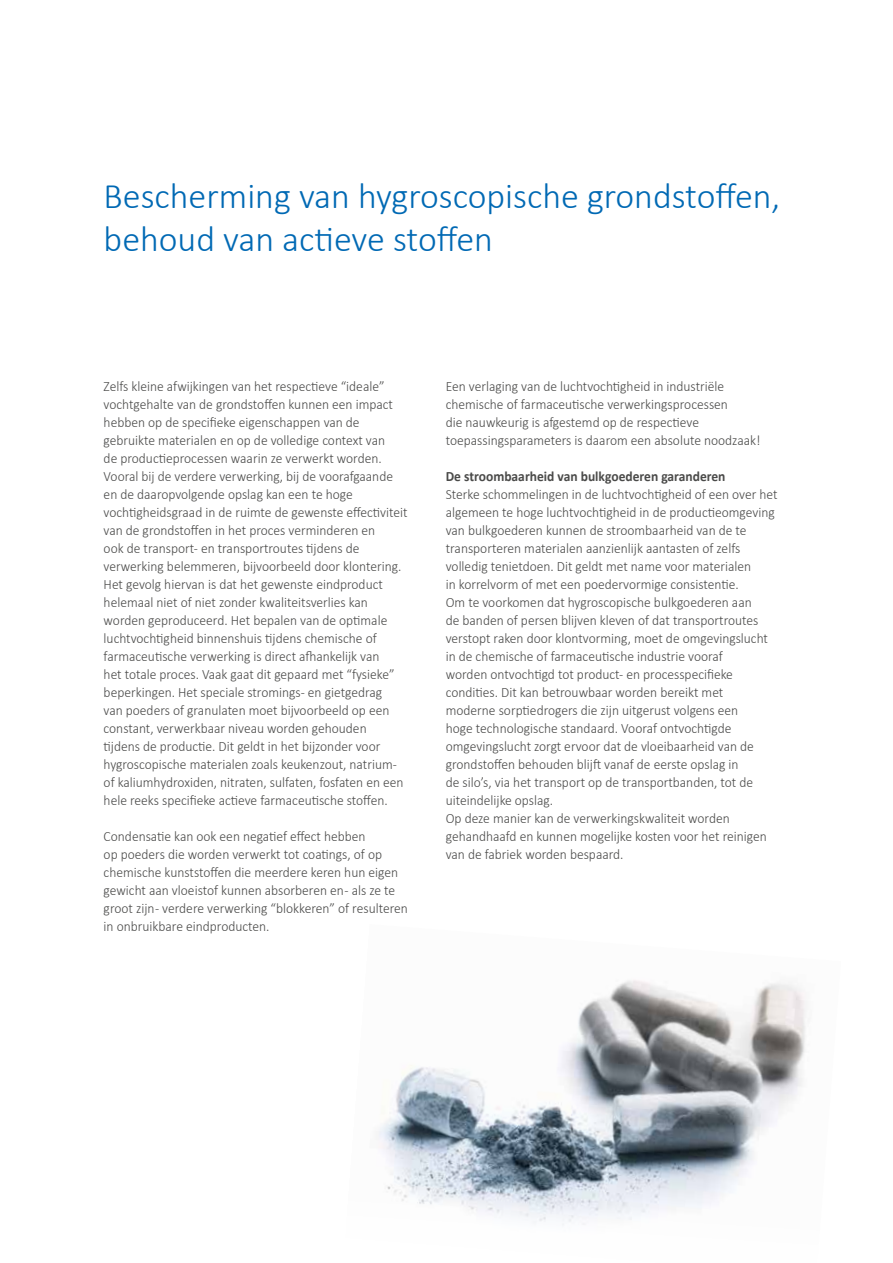
<style>
.page{position:relative;width:893px;height:1263px;background:#fff}
.page>*{position:absolute;margin:0;border:0;box-sizing:border-box;transform-origin:0 0}
.t1{font:300 36px/43.2px "Calibri";color:#0069b4}
.t2{font:300 14.25px/18px "Calibri";color:#4a4a49;scale:.95 1}
.t3{font:700 14.25px "Calibri";color:#4a4a49;scale:.95 1}
</style>
<div class="page">
<img style="left:378px;top:980px;width:428px;height:245px">
<h1 class="t1" style="left:104px;top:174px;width:678px">Bescherming van hygroscopische grondstoffen, behoud van actieve stoffen</h1>
<p class="t2" style="left:104px;top:377px;width:321px">Zelfs kleine afwijkingen van het respectieve “ideale” vochtgehalte van de grondstoffen kunnen een impact hebben op de specifieke eigenschappen van de gebruikte materialen en op de volledige context van<br>de productieprocessen waarin ze verwerkt worden.<br>Vooral bij de verdere verwerking, bij de voorafgaande en de daaropvolgende opslag kan een te hoge vochtigheidsgraad in de ruimte de gewenste effectiviteit van de grondstoffen in het proces verminderen en<br>ook de transport- en transportroutes tijdens de verwerking belemmeren, bijvoorbeeld door klontering.<br>Het gevolg hiervan is dat het gewenste eindproduct helemaal niet of niet zonder kwaliteitsverlies kan worden geproduceerd. Het bepalen van de optimale luchtvochtigheid binnenshuis tijdens chemische of farmaceutische verwerking is direct afhankelijk van<br>het totale proces. Vaak gaat dit gepaard met “fysieke” beperkingen. Het speciale stromings- en gietgedrag<br>van poeders of granulaten moet bijvoorbeeld op een constant, verwerkbaar niveau worden gehouden<br>tijdens de productie. Dit geldt in het bijzonder voor hygroscopische materialen zoals keukenzout, natrium&shy;of kaliumhydroxiden, nitraten, sulfaten, fosfaten en een hele reeks specifieke actieve farmaceutische stoffen.</p>
<p class="t2" style="left:104px;top:827px;width:322px">Condensatie kan ook een negatief effect hebben<br>op poeders die worden verwerkt tot coatings, of op chemische kunststoffen die meerdere keren hun eigen gewicht aan vloeistof kunnen absorberen en - als ze te groot zijn - verdere verwerking “blokkeren” of resulteren in onbruikbare eindproducten.</p>
<p class="t2" style="left:446px;top:377px;width:333px">Een verlaging van de luchtvochtigheid in industriële chemische of farmaceutische verwerkingsprocessen<br>die nauwkeurig is afgestemd op de respectieve toepassingsparameters is daarom een absolute noodzaak!</p>
<p class="t3" style="left:446px;top:466px;width:296px">De stroombaarheid van bulkgoederen garanderen</p>
<p class="t2" style="left:446px;top:485px;width:351px">Sterke schommelingen in de luchtvochtigheid of een over het algemeen te hoge luchtvochtigheid in de productieomgeving van bulkgoederen kunnen de stroombaarheid van de te transporteren materialen aanzienlijk aantasten of zelfs volledig tenietdoen. Dit geldt met name voor materialen<br>in korrelvorm of met een poedervormige consistentie.<br>Om te voorkomen dat hygroscopische bulkgoederen aan<br>de banden of persen blijven kleven of dat transportroutes verstopt raken door klontvorming, moet de omgevingslucht in de chemische of farmaceutische industrie vooraf<br>worden ontvochtigd tot product- en processpecifieke condities. Dit kan betrouwbaar worden bereikt met<br>moderne sorptiedrogers die zijn uitgerust volgens een<br>hoge technologische standaard. Vooraf ontvochtigde omgevingslucht zorgt ervoor dat de vloeibaarheid van de grondstoffen behouden blijft vanaf de eerste opslag in<br>de silo’s, via het transport op de transportbanden, tot de uiteindelijke opslag.<br>Op deze manier kan de verwerkingskwaliteit worden gehandhaafd en kunnen mogelijke kosten voor het reinigen van de fabriek worden bespaard.</p>
</div>
